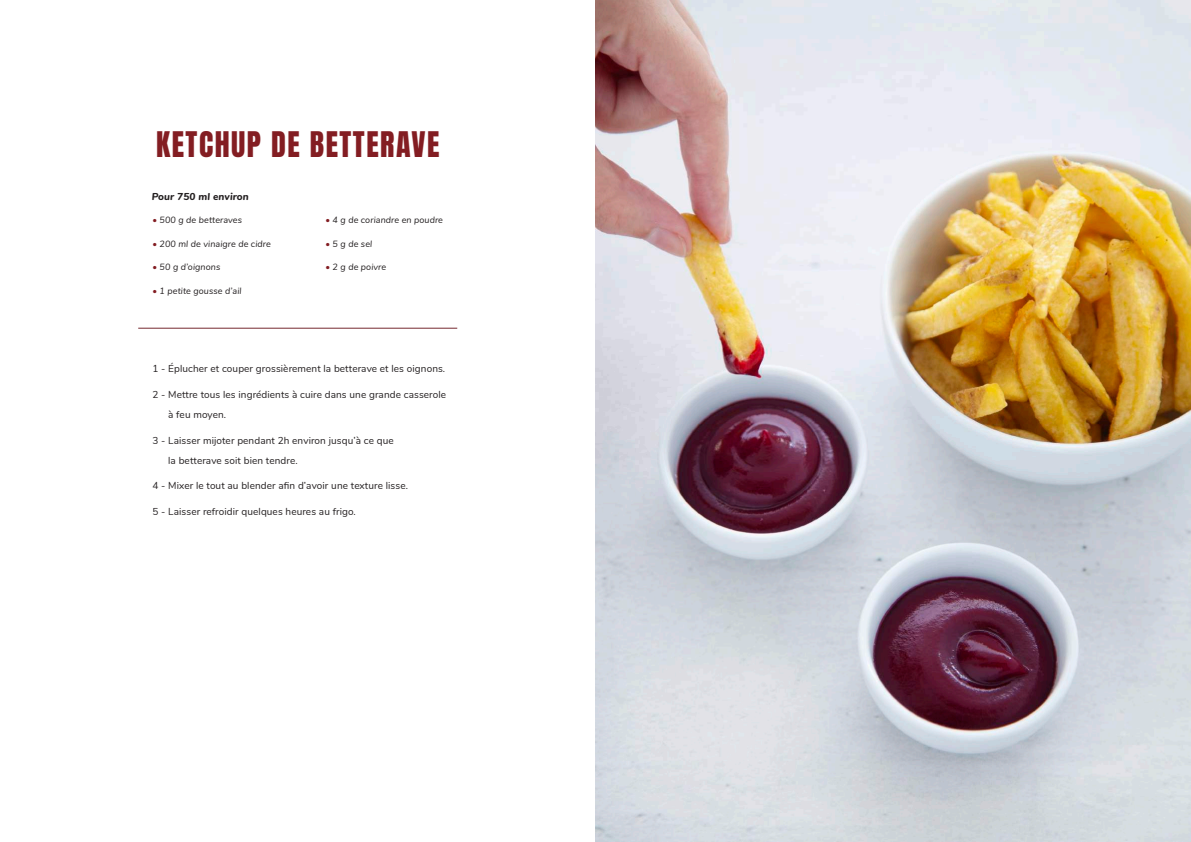
<style>
.page{position:relative;width:1191px;height:842px;background:#fff}
.page>*{position:absolute;margin:0;border:0;box-sizing:border-box;transform-origin:0 0}
.t1{font:30px "Anton";letter-spacing:.05em;color:#831d22}
.t2{font:10px/20px "Nunito";letter-spacing:.01em;color:#231f20}
.t3{font:italic 800 10px "Nunito";letter-spacing:.01em;color:#231f20}
.t4{font:italic 9px "Nunito";letter-spacing:.01em;color:#231f20}
.s1{color:#831d22}
</style>
<div class="page">
<hr style="left:138px;top:328px;width:319px;height:1px;background:#75282e">
<img style="left:595px;top:0;width:596px;height:842px">
<h1 class="t1" style="left:156px;top:129px;width:285px">KETCHUP DE BETTERAVE</h1>
<p class="t3" style="left:152px;top:189px;width:98px">Pour 750 ml environ</p>
<p class="t4" style="left:152px;top:213px;width:91px"><span class="s1">•</span> 500 g de betteraves</p>
<p class="t4" style="left:152px;top:237px;width:120px"><span class="s1">•</span> 200 ml de vinaigre de cidre</p>
<p class="t4" style="left:152px;top:261px;width:69px"><span class="s1">•</span> 50 g d’oignons</p>
<p class="t4" style="left:152px;top:284px;width:91px"><span class="s1">•</span> 1 petite gousse d’ail</p>
<p class="t4" style="left:325px;top:213px;width:119px"><span class="s1">•</span> 4 g de coriandre en poudre</p>
<p class="t4" style="left:325px;top:237px;width:48px"><span class="s1">•</span> 5 g de sel</p>
<p class="t4" style="left:325px;top:261px;width:62px"><span class="s1">•</span> 2 g de poivre</p>
<p class="t2" style="left:152px;top:358px;width:294px">1 - Éplucher et couper grossièrement la betterave et les oignons.</p>
<p class="t2" style="left:168px;top:384px;width:279px;text-indent:-16px">2 - Mettre tous les ingrédients à cuire dans une grande casserole à feu moyen.</p>
<p class="t2" style="left:168px;top:430px;width:227px;text-indent:-16px">3 - Laisser mijoter pendant 2h environ jusqu’à ce que la betterave soit bien tendre.</p>
<p class="t2" style="left:152px;top:475px;width:257px">4 - Mixer le tout au blender afin d’avoir une texture lisse.</p>
<p class="t2" style="left:152px;top:501px;width:205px">5 - Laisser refroidir quelques heures au frigo.</p>
</div>
